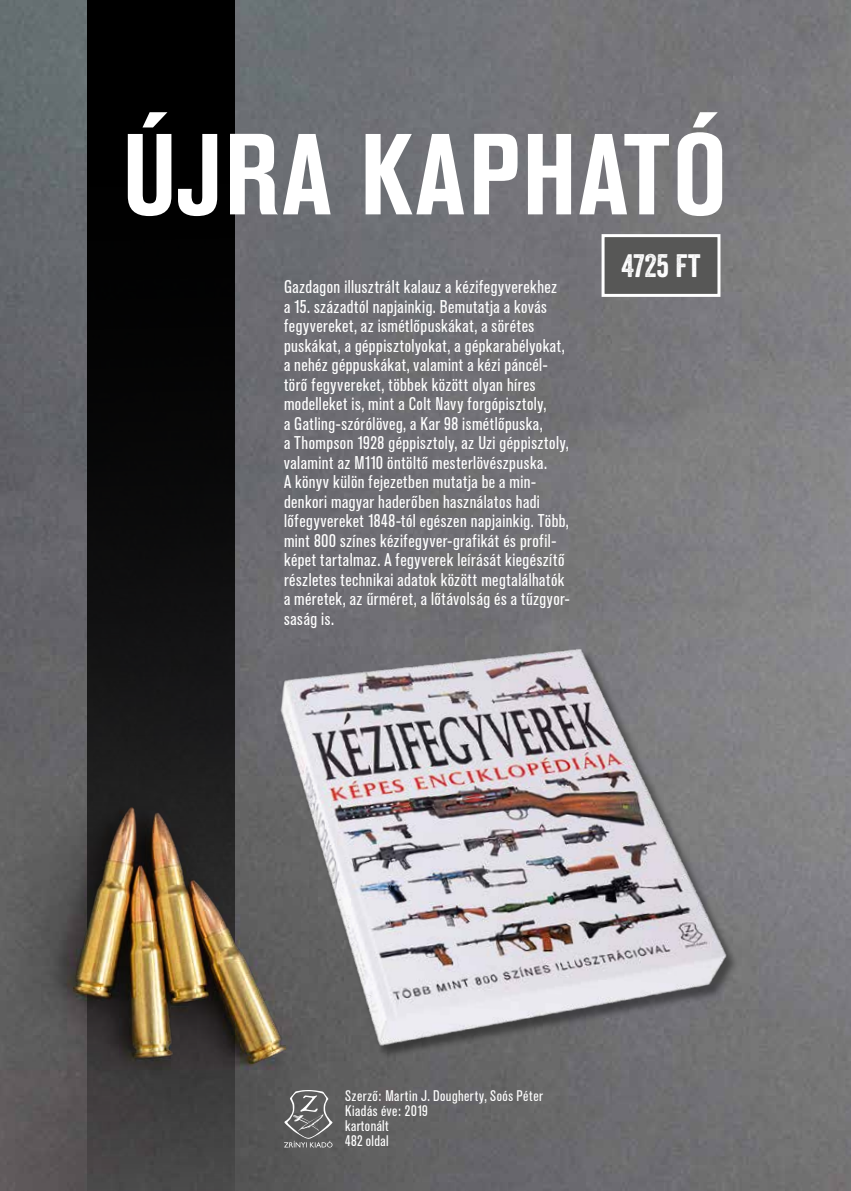
<style>
.page{position:relative;width:851px;height:1191px;background:#fff}
.page>*{position:absolute;margin:0;border:0;box-sizing:border-box;transform-origin:0 0}
.t1{font:700 113.85px "Akzidenz Grotesk Cn PFL";color:#fff}
.t2{font:31.5px "Veneer";letter-spacing:-.01em;color:#fff}
.t3{font:18px/19.5px "Akzidenz Grotesk Cn PFL";letter-spacing:.005em;color:#fff}
.t4{font:15px/15px "Akzidenz Grotesk Cn PFL";letter-spacing:.01em;color:#fff}
</style>
<div class="page">
<img style="left:0;top:0;width:850px;height:1191px">
<svg style="left:87px;top:0;width:147px;height:1191px;background:#111"></svg>
<svg style="left:284px;top:1090px;width:48px;height:57px;background:#757575"></svg>
<img style="left:73px;top:807px;width:174px;height:256px">
<div style="left:603px;top:236px;width:115px;height:59px;background:#575756"></div>
<div style="left:601px;top:234px;width:119px;height:63px;border:3px solid #fff"></div>
<img style="left:247px;top:610px;width:504px;height:473px">
<h1 class="t1" style="left:122px;top:102px;width:607px">ÚJRA KAPHATÓ</h1>
<h2 class="t2" style="left:621px;top:246px;width:80px">4725 Ft</h2>
<p class="t3" style="left:284px;top:277px;width:288px">Gazdagon illusztrált kalauz a kézifegyverekhez<br>a 15. századtól napjainkig. Bemutatja a kovás fegyvereket, az ismétlőpuskákat, a sörétes puskákat, a géppisztolyokat, a gépkarabélyokat, a nehéz géppuskákat, valamint a kézi páncél&shy;törő fegyvereket, többek között olyan híres modelleket is, mint a Colt Navy forgópisztoly,<br>a Gatling-szórólöveg, a Kar 98 ismétlőpuska,<br>a Thompson 1928 géppisztoly, az Uzi géppisztoly, valamint az M110 öntöltő mesterlövészpuska.<br>A könyv külön fejezetben mutatja be a min&shy;denkori magyar haderőben használatos hadi lőfegyvereket 1848-tól egészen napjainkig. Több, mint 800 színes kézifegyver-grafikát és profil&shy;képet tartalmaz. A fegyverek leírását kiegészítő részletes technikai adatok között megtalálhatók a méretek, az űrméret, a lőtávolság és a tűzgyor&shy;saság is.</p>
<p class="t4" style="left:345px;top:1088px;width:199px">Szerző: Martin J. Dougherty, Soós Péter<br>Kiadás éve: 2019<br>kartonált<br>482 oldal</p>
</div>
